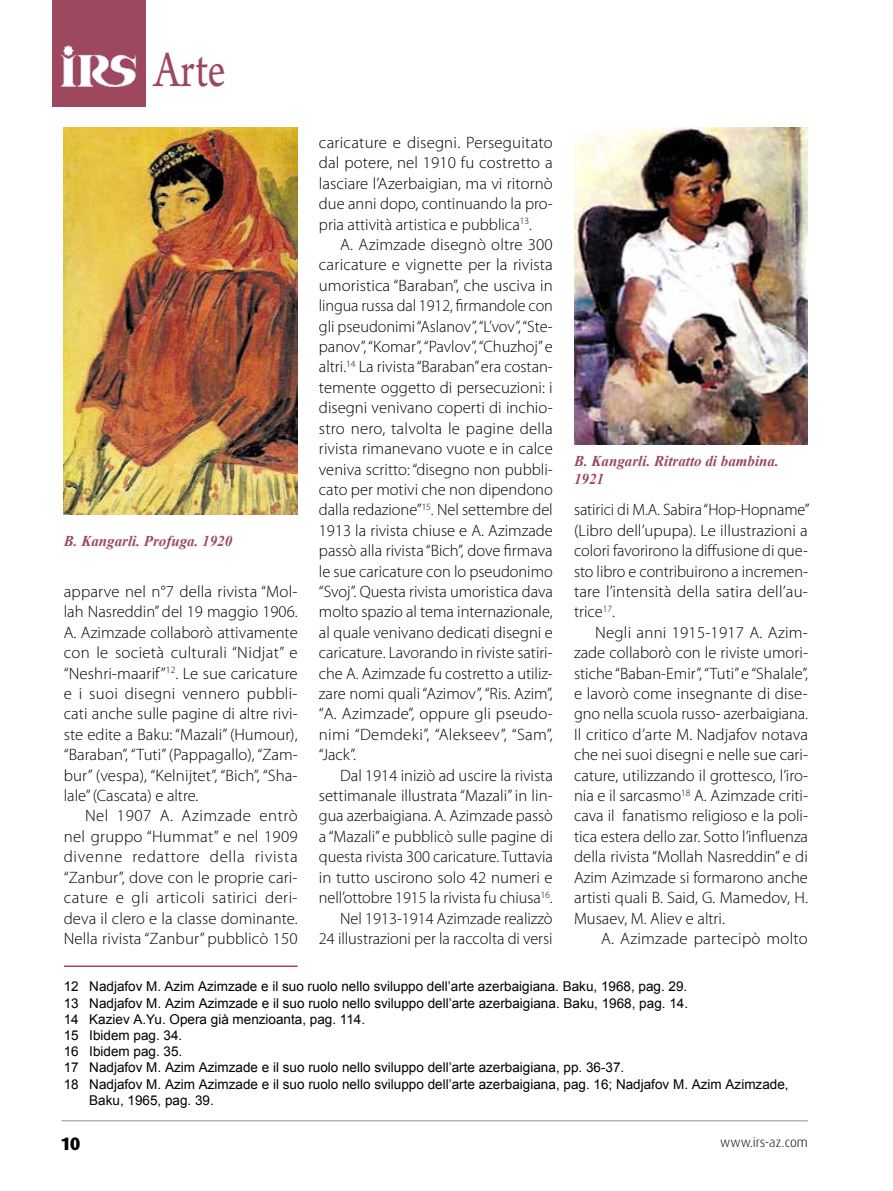
<style>
.page{position:relative;width:893px;height:1191px;background:#fff}
.page>*{position:absolute;margin:0;border:0;box-sizing:border-box;transform-origin:0 0}
.t1{font:54.15px "Arno Pro";color:#9d4761;scale:.8 1}
.t2{font:800 18px "Dax Pro";color:#000}
.t3{font:300 16.5px/20.4px "Myriad Pro";color:#000;text-align:justify}
.t4{font:italic 700 15px/18px "Times New Roman";color:#9d4761}
.t5{font:13.5px "Arial";color:#000}
.t6{font:300 13.5px "Dax Pro";color:#000}
</style>
<div class="page">
<hr style="left:62px;top:1120px;width:746px;height:1px;background:#909090">
<img style="left:64px;top:128px;width:234px;height:387px">
<img style="left:574px;top:128px;width:234px;height:316px">
<hr style="left:64px;top:965px;width:234px;height:2px;background:#9d4761">
<div style="left:52px;top:0;width:94px;height:106px;background:#9d4761"></div>
<img style="left:60px;top:45px;width:77px;height:41px">
<h1 class="t1" style="left:154px;top:39px;width:92px">Arte</h1>
<p class="t4" style="left:64px;top:532px;width:170px">B. Kangarli. Profuga. 1920</p>
<p class="t3" style="left:64px;top:581px;width:235px">apparve nel n°7 della rivista “Mol&shy;lah Nasreddin” del 19 maggio 1906.<br>А. Azimzade collaborò attivamente con le società culturali “N idjat” e “Neshri-maarif”<sup>12</sup>. Le sue caricature e i suoi disegni vennero pubbli&shy;cati anche sulle pagine di altre rivi&shy;ste edite a Baku: “Mazali” (Humour), “Baraban”, “Tuti” (Pappagallo), “Zam&shy;bur” (vespa), “Kelnijtet”, “Bich”, “Sha&shy;lale” (Cascata) e altre.</p>
<p class="t3" style="left:64px;top:806px;width:235px;text-indent:21px">Nel 1907 А. Azimzade entrò nel gruppo “Hummat” e nel 1909 divenne redattore della rivista “Zanbur”, dove con le proprie cari&shy;cature e gli articoli satirici deri&shy;deva il clero e la classe dominante.<br>Nella rivista “Zanbur” pubblicò 150</p>
<p class="t3" style="left:319px;top:133px;width:235px">caricature e disegni. Perseguitato dal potere, nel 1910 fu costretto a lasciare l’Azerbaigian, ma vi ritornò due anni dopo, continuando la pro&shy;pria attività artistica e pubblica<sup>13</sup>.</p>
<p class="t3" style="left:319px;top:235px;width:236px;text-indent:21px">А. Azimzade disegnò oltre 300 caricature e vignette per la rivista umoristica “Baraban”, che usciva in lingua russa dal 1912, firmandole con gli pseudonimi “Aslanov”, “L’vov”, “Ste&shy;panov”, “Komar”, “Pavlov”, “Chuzhoj” e altri.<sup>14</sup> La rivista “Baraban” era costan&shy;temente oggetto di persecuzioni: i disegni venivano coperti di inchio&shy;stro nero, talvolta le pagine della rivista rimanevano vuote e in calce veniva scritto: “disegno non pubbli&shy;cato per motivi che non dipendono dalla redazione”<sup>15</sup>. Nel settembre del 1913 la rivista chiuse e А. Azimzade passò alla rivista “Bich”, dove firmava le sue caricature con lo pseudonimo “Svoj”. Questa rivista umoristica dava molto spazio al tema internazionale, al quale venivano dedicati disegni e caricature. Lavorando in riviste satiri&shy;che А. Azimzade fu costretto a utiliz&shy;zare nomi quali “Azimov”, “Ris. Azim”, “А. Azimzade”, oppure gli pseudo&shy;nimi “Demdeki”, “Alekseev”, “Sam”, “Jack”.</p>
<p class="t3" style="left:319px;top:765px;width:235px;text-align:right">Dal 1914 iniziò ad uscire la rivista settimanale illustrata “Mazali” in lin&shy;gua azerbaigiana. А. Azimzade passò a “Mazali” e pubblicò sulle pagine di questa rivista 300 caricature. Tuttavia in tutto uscirono solo 42 numeri e nell’ottobre 1915 la rivista fu chiusa<sup>16</sup>.<br>Nel 1913-1914 Azimzade realizzò<br>24 illustrazioni per la raccolta di versi</p>
<p class="t4" style="left:574px;top:451px;width:206px">B. Kangarli. Ritratto di bambina.<br>1921</p>
<p class="t3" style="left:574px;top:500px;width:237px">satirici di М.А. Sabira “Hop-Hopname” (Libro dell’upupa). Le illustrazioni a colori favorirono la diffusione di que&shy;sto libro e contribuirono a incremen&shy;tare l’intensità della satira dell’au&shy;trice<sup>17</sup>.</p>
<p class="t3" style="left:574px;top:622px;width:236px;text-indent:21px">Negli anni 1915-1917 А. Azim&shy;zade collaborò con le riviste umori&shy;stiche “Baban-Emir”, “Tuti” e “Shalale”, e lavorò come insegnante di dise&shy;gno nella scuola russo- azerbaigiana.<br>Il critico d’arte М. N adjafov notava che nei suoi disegni e nelle sue cari&shy;cature, utilizzando il grottesco, l’iro&shy;nia e il sarcasmo<sup>18</sup> А. Azimzade criti&shy;cava il fanatismo religioso e la poli&shy;tica estera dello zar. Sotto l’influenza della rivista “Mollah Nasreddin” e di Аzim Azimzade si formarono anche artisti quali B. Said, G. Mamedov, H.<br>Musaev, М. Aliev e altri.</p>
<p class="t3" style="left:601px;top:928px;width:208px">А. Azimzade partecipò molto</p>
<p class="t5" style="left:64px;top:977px;width:625px">12 Nadjafov М. Azim Аzimzade e il suo ruolo nello sviluppo dell’arte azerbaigiana. Baku, 1968, pag. 29.</p>
<p class="t5" style="left:64px;top:994px;width:626px">13 Nadjafov М. Аzim Аzimzade e il suo ruolo nello sviluppo dell’arte azerbaigiana. Baku, 1968, pag. 14.</p>
<p class="t5" style="left:64px;top:1010px;width:303px">14 Kaziev А.Yu. Opera già menzioanta, pag. 114.</p>
<p class="t5" style="left:64px;top:1026px;width:120px">15 Ibidem pag. 34.</p>
<p class="t5" style="left:64px;top:1042px;width:120px">16 Ibidem pag. 35.</p>
<p class="t5" style="left:64px;top:1058px;width:562px">17 Nadjafov М. Аzim Аzimzade e il suo ruolo nello sviluppo dell’arte azerbaigiana, pp. 36-37.</p>
<p class="t5" style="left:64px;top:1075px;width:726px">18 Nadjafov М. Аzim Аzimzade e il suo ruolo nello sviluppo dell’arte azerbaigiana, pag. 16; Nadjafov М. Аzim Аzimzade,</p>
<p class="t5" style="left:89px;top:1091px;width:126px">Baku, 1965, pag. 39.</p>
<p class="t2" style="left:62px;top:1131px;width:20px">10</p>
<p class="t6" style="left:720px;top:1133px;width:89px">www.irs-az.com</p>
</div>
